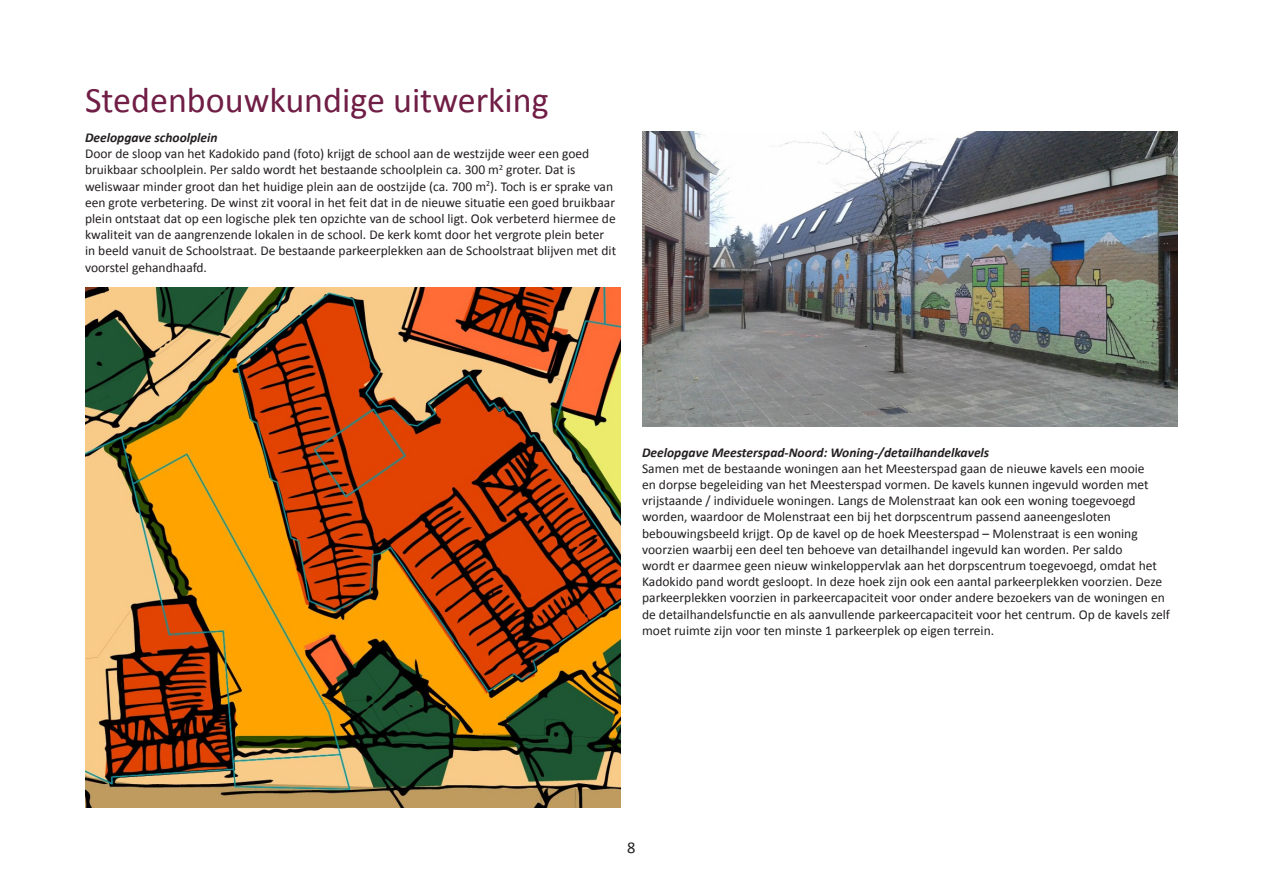
<style>
.page{position:relative;width:1263px;height:893px;background:#fff}
.page>*{position:absolute;margin:0;border:0;box-sizing:border-box;transform-origin:0 0}
.kop{font:36px "Calibri";color:#701e45}
.t1{font:16.5px "Calibri";color:#231f20}
.Hoofdtekst_1{font:13.5px/16.2px "Calibri";color:#231f20}
.subparagraaf{font:italic 700 13.5px "Calibri";color:#231f20}
</style>
<div class="page">
<img style="left:85px;top:288px;width:536px;height:520px">
<img style="left:642px;top:132px;width:536px;height:295px">
<p class="kop" style="left:85px;top:78px;width:465px">Stedenbouwkundige uitwerking</p>
<p class="subparagraaf" style="left:85px;top:129px;width:134px">Deelopgave schoolplein</p>
<p class="Hoofdtekst_1" style="left:85px;top:145px;width:533px">Door de sloop van het Kadokido pand (foto) krijgt de school aan de westzijde weer een goed bruikbaar schoolplein. Per saldo wordt het bestaande schoolplein ca. 300 m<sup>2</sup> groter. Dat is weliswaar minder groot dan het huidige plein aan de oostzijde (ca. 700 m<sup>2</sup>). Toch is er sprake van een grote verbetering. De winst zit vooral in het feit dat in de nieuwe situatie een goed bruikbaar plein ontstaat dat op een logische plek ten opzichte van de school ligt. Ook verbeterd hiermee de kwaliteit van de aangrenzende lokalen in de school. De kerk komt door het vergrote plein beter in beeld vanuit de Schoolstraat. De bestaande parkeerplekken aan de Schoolstraat blijven met dit voorstel gehandhaafd.</p>
<p class="subparagraaf" style="left:642px;top:444px;width:349px">Deelopgave Meesterspad-Noord: Woning-/detailhandelkavels</p>
<p class="Hoofdtekst_1" style="left:642px;top:460px;width:508px">Samen met de bestaande woningen aan het Meesterspad gaan de nieuwe kavels een mooie en dorpse begeleiding van het Meesterspad vormen. De kavels kunnen ingevuld worden met vrijstaande / individuele woningen. Langs de Molenstraat kan ook een woning toegevoegd worden, waardoor de Molenstraat een bij het dorpscentrum passend aaneengesloten</p>
<p class="Hoofdtekst_1" style="left:642px;top:524px;width:529px">bebouwingsbeeld krijgt. Op de kavel op de hoek Meesterspad – Molenstraat is een woning voorzien waarbij een deel ten behoeve van detailhandel ingevuld kan worden. Per saldo<br>wordt er daarmee geen nieuw winkeloppervlak aan het dorpscentrum toegevoegd, omdat het Kadokido pand wordt gesloopt. In deze hoek zijn ook een aantal parkeerplekken voorzien. Deze parkeerplekken voorzien in parkeercapaciteit voor onder andere bezoekers van de woningen en de detailhandelsfunctie en als aanvullende parkeercapaciteit voor het centrum. Op de kavels zelf moet ruimte zijn voor ten minste 1 parkeerplek op eigen terrein.</p>
<p class="t1" style="left:627px;top:837px;width:10px">8</p>
</div>
